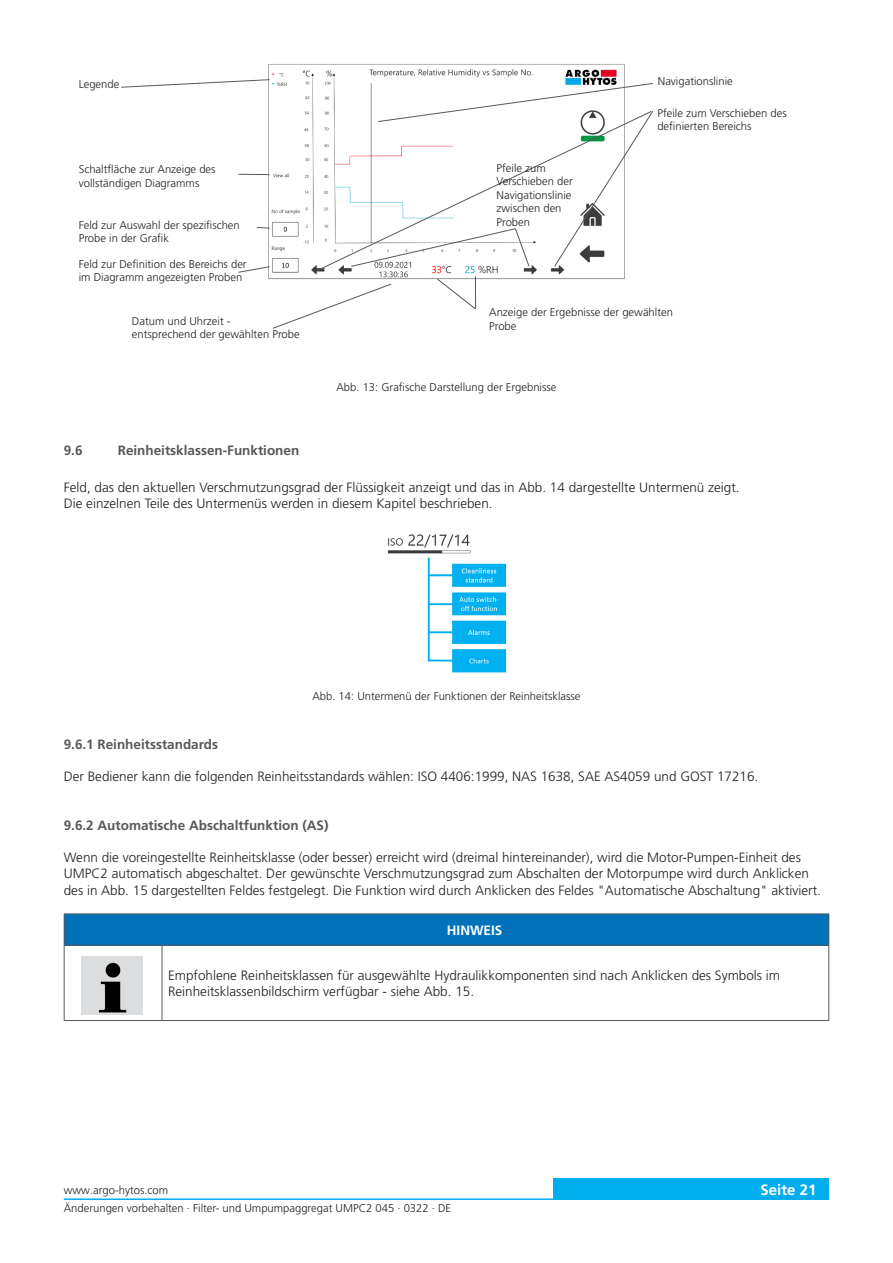
<style>
.page{position:relative;width:893px;height:1263px;background:#fff}
.page>*{position:absolute;margin:0;border:0;box-sizing:border-box;transform-origin:0 0}
.t1{font:700 15px "Frutiger LT Pro";color:#fff}
._06_Copytext{font:300 13.5px/16.2px "Frutiger LT Pro";color:#231f20}
._06_Copytext-2{font:700 13.5px "Frutiger LT Pro";color:#57585a}
._05_Subline_Copytext{font:700 13.5px "Frutiger LT Pro";color:#57585a}
._05_Subline_Copytext-2{font:700 13.5px "Frutiger LT Pro";color:#fff}
._06_Copytext-3{font:300 11.25px/13.5px "Frutiger LT Pro";color:#231f20}
</style>
<div class="page">
<div style="left:553px;top:1179px;width:276px;height:21px;background:#00aeef"></div>
<hr style="left:64px;top:1198px;width:765px;height:2px;background:#00aeef">
<img style="left:268px;top:64px;width:357px;height:216px">
<img style="left:387px;top:534px;width:120px;height:139px">
<div style="left:64px;top:914px;width:765px;height:31px;background:#0072bc"></div>
<hr style="left:64px;top:1020px;width:98px;height:1px;background:#57585a">
<hr style="left:162px;top:1020px;width:667px;height:1px;background:#57585a">
<hr style="left:64px;top:913px;width:98px;height:1px;background:#57585a">
<hr style="left:64px;top:914px;width:1px;height:31px;background:#57585a">
<hr style="left:162px;top:913px;width:667px;height:1px;background:#57585a">
<hr style="left:64px;top:945px;width:98px;height:1px;background:#57585a">
<hr style="left:162px;top:945px;width:667px;height:1px;background:#57585a">
<hr style="left:64px;top:945px;width:1px;height:75px;background:#57585a">
<hr style="left:162px;top:945px;width:1px;height:75px;background:#57585a">
<hr style="left:828px;top:945px;width:1px;height:75px;background:#57585a">
<hr style="left:828px;top:914px;width:1px;height:31px;background:#57585a">
<svg style="left:121px;top:79px;width:149px;height:9px"></svg>
<hr style="left:238px;top:174px;width:32px;height:1px;background:#57585a">
<svg style="left:256px;top:227px;width:14px;height:2px"></svg>
<svg style="left:238px;top:266px;width:33px;height:7px"></svg>
<svg style="left:316px;top:110px;width:309px;height:162px"></svg>
<svg style="left:350px;top:83px;width:304px;height:184px"></svg>
<svg style="left:273px;top:283px;width:119px;height:46px"></svg>
<svg style="left:436px;top:278px;width:39px;height:31px"></svg>
<hr style="left:475px;top:276px;width:1px;height:33px;background:#57585a">
<img style="left:81px;top:956px;width:62px;height:58px">
<p class="_06_Copytext-3" style="left:79px;top:78px;width:42px">Legende</p>
<p class="_06_Copytext-3" style="left:79px;top:163px;width:138px">Schaltfläche zur Anzeige des vollständigen Diagramms</p>
<p class="_06_Copytext-3" style="left:79px;top:218px;width:163px">Feld zur Auswahl der spezifischen<br>Probe in der Grafik</p>
<p class="_06_Copytext-3" style="left:79px;top:257px;width:169px">Feld zur Definition des Bereichs der im Diagramm angezeigten Proben</p>
<p class="_06_Copytext-3" style="left:497px;top:161px;width:78px">Pfeile zum<br>Verschieben der<br>Navigationslinie zwischen den<br>Proben</p>
<p class="_06_Copytext-3" style="left:658px;top:75px;width:77px">Navigationslinie</p>
<p class="_06_Copytext-3" style="left:657px;top:106px;width:131px">Pfeile zum Verschieben des definierten Bereichs</p>
<p class="_06_Copytext-3" style="left:132px;top:314px;width:169px">Datum und Uhrzeit -<br>entsprechend der gewählten Probe</p>
<p class="_06_Copytext-3" style="left:489px;top:306px;width:185px">Anzeige der Ergebnisse der gewählten<br>Probe</p>
<p class="_06_Copytext-3" style="left:336px;top:380px;width:222px">Abb. 13: Grafische Darstellung der Ergebnisse</p>
<p class="_05_Subline_Copytext" style="left:64px;top:443px;width:20px">9.6</p>
<p class="_05_Subline_Copytext" style="left:118px;top:443px;width:183px">Reinheitsklassen-Funktionen</p>
<p class="_06_Copytext" style="left:64px;top:479px;width:677px">Feld, das den aktuellen Verschmutzungsgrad der Flüssigkeit anzeigt und das in Abb. 14 dargestellte Untermenü zeigt.<br>Die einzelnen Teile des Untermenüs werden in diesem Kapitel beschrieben.</p>
<p class="_06_Copytext-3" style="left:312px;top:690px;width:270px">Abb. 14: Untermenü der Funktionen der Reinheitsklasse</p>
<p class="_06_Copytext-2" style="left:64px;top:736px;width:156px">9.6.1 Reinheitsstandards</p>
<p class="_06_Copytext" style="left:64px;top:768px;width:696px">Der Bediener kann die folgenden Reinheitsstandards wählen: ISO 4406:1999, NAS 1638, SAE AS4059 und GOST 17216.</p>
<p class="_06_Copytext-2" style="left:64px;top:817px;width:266px">9.6.2 Automatische Abschaltfunktion (AS)</p>
<p class="_06_Copytext" style="left:64px;top:849px;width:759px">Wenn die voreingestellte Reinheitsklasse (oder besser) erreicht wird (dreimal hintereinander), wird die Motor-Pumpen-Einheit des<br>UMPC2 automatisch abgeschaltet. Der gewünschte Verschmutzungsgrad zum Abschalten der Motorpumpe wird durch Anklicken des in Abb. 15 dargestellten Feldes festgelegt. Die Funktion wird durch Anklicken des Feldes "Automatische Abschaltung" aktiviert.</p>
<p class="_05_Subline_Copytext-2" style="left:447px;top:922px;width:57px">HINWEIS</p>
<p class="_06_Copytext" style="left:168px;top:967px;width:614px">Empfohlene Reinheitsklassen für ausgewählte Hydraulikkomponenten sind nach Anklicken des Symbols im<br>Reinheitsklassenbildschirm verfügbar - siehe Abb. 15.</p>
<p class="_06_Copytext-3" style="left:64px;top:1184px;width:106px">www.argo-hytos.com</p>
<p class="t1" style="left:761px;top:1181px;width:57px">Seite 21</p>
<p class="_06_Copytext-3" style="left:64px;top:1202px;width:389px">Änderungen vorbehalten · Filter- und Umpumpaggregat UMPC2 045 · 0322 · DE</p>
</div>
